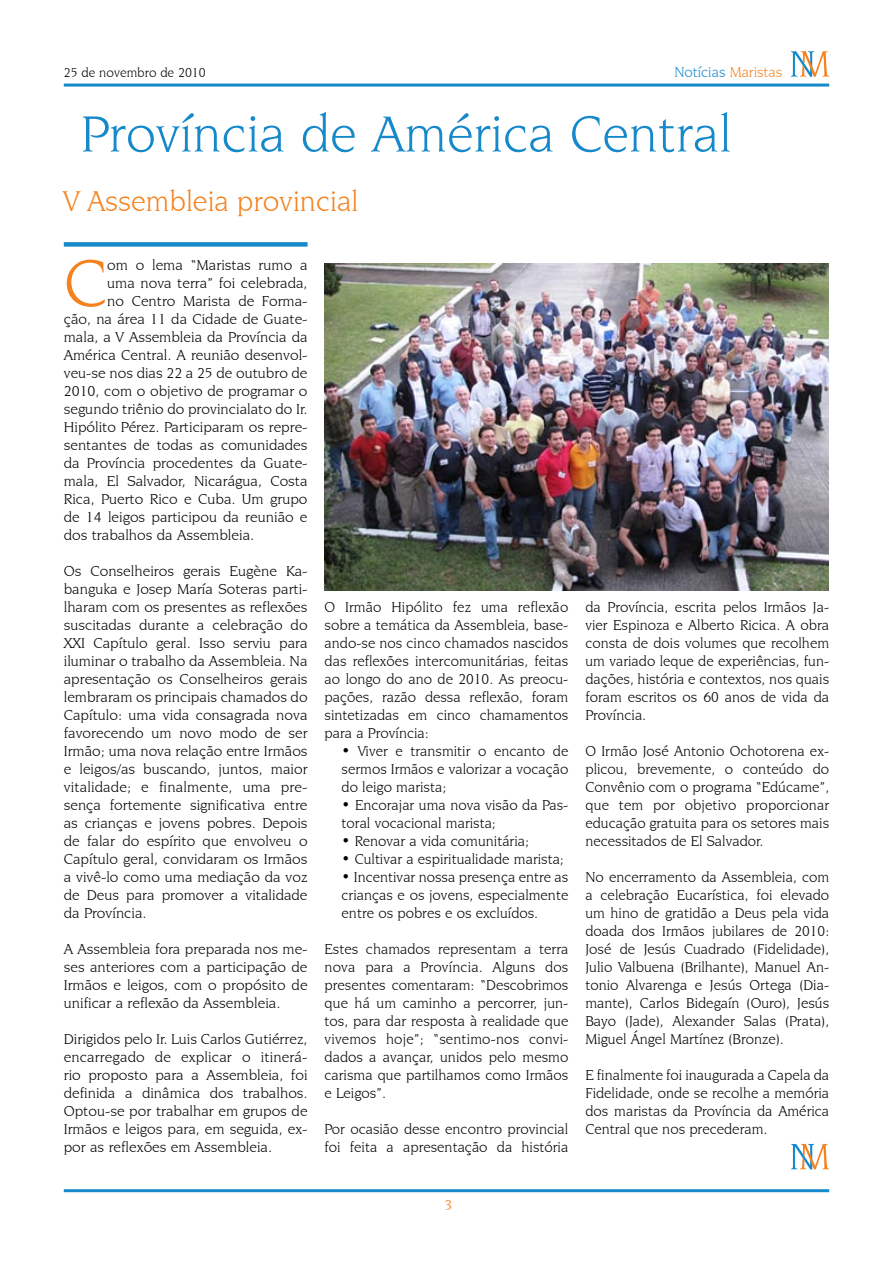
<style>
.page{position:relative;width:893px;height:1263px;background:#fff}
.page>*{position:absolute;margin:0;border:0;box-sizing:border-box;transform-origin:0 0}
.t1{font:70.05px "Novarese IT Cby BT";color:#f5821f}
.t2{font:54px "Novarese IT Cby BT";color:#1689ca}
.t3{font:30px "Novarese IT Cby BT";color:#f5821f}
.t4{font:15px/18px "Novarese IT Cby BT";color:#000;text-align:justify}
.t5{font:15px "Novarese IT Cby BT";color:#1689ca}
.t6{font:13.5px "Novarese IT Cby BT";color:#000}
.s1{color:#f5821f}
</style>
<div class="page">
<hr style="left:64px;top:1189px;width:765px;height:3px;background:#1689ca">
<div style="left:64px;top:242px;width:244px;height:5px;background:#1689ca"></div>
<hr style="left:64px;top:84px;width:765px;height:3px;background:#1689ca">
<svg style="left:791px;top:51px;width:38px;height:26px"></svg>
<img style="left:325px;top:264px;width:503px;height:327px">
<svg style="left:791px;top:1144px;width:38px;height:25px"></svg>
<p class="t6" style="left:64px;top:64px;width:144px">25 de novembro de 2010</p>
<p class="t5" style="left:674px;top:63px;width:110px">Notícias <span class="s1">Maristas</span></p>
<h2 class="t2" style="left:81px;top:102px;width:652px">Província de América Central</h2>
<h3 class="t3" style="left:64px;top:183px;width:296px">V Assembleia provincial</h3>
<h1 class="t1" style="left:64px;top:242px;width:45px">C</h1>
<p class="t4" style="left:107px;top:256px;width:202px">om o lema “Maristas rumo a</p>
<p class="t4" style="left:107px;top:274px;width:202px">uma nova terra” foi celebrada,</p>
<p class="t4" style="left:107px;top:292px;width:202px">no Centro Marista de Forma-</p>
<p class="t4" style="left:64px;top:310px;width:245px">ção, na área 11 da Cidade de Guate-</p>
<p class="t4" style="left:64px;top:328px;width:245px">mala, a V Assembleia da Província da</p>
<p class="t4" style="left:64px;top:346px;width:245px">América Central. A reunião desenvol-</p>
<p class="t4" style="left:64px;top:364px;width:245px">veu-se nos dias 22 a 25 de outubro de</p>
<p class="t4" style="left:64px;top:382px;width:245px">2010, com o objetivo de programar o</p>
<p class="t4" style="left:64px;top:400px;width:245px">segundo triênio do provincialato do Ir.</p>
<p class="t4" style="left:64px;top:418px;width:245px">Hipólito Pérez. Participaram os repre-</p>
<p class="t4" style="left:64px;top:436px;width:245px">sentantes de todas as comunidades</p>
<p class="t4" style="left:64px;top:454px;width:245px">da Província procedentes da Guate-</p>
<p class="t4" style="left:64px;top:472px;width:245px">mala, El Salvador, Nicarágua, Costa</p>
<p class="t4" style="left:64px;top:490px;width:245px">Rica, Puerto Rico e Cuba. Um grupo</p>
<p class="t4" style="left:64px;top:508px;width:245px">de 14 leigos participou da reunião e</p>
<p class="t4" style="left:64px;top:526px;width:192px">dos trabalhos da Assembleia.</p>
<p class="t4" style="left:64px;top:562px;width:245px">Os Conselheiros gerais Eugène Ka&shy;banguka e Josep María Soteras parti&shy;lharam com os presentes as reflexões suscitadas durante a celebração do XXI Capítulo geral. Isso serviu para iluminar o trabalho da Assembleia. Na apresentação os Conselheiros gerais lembraram os principais chamados do Capítulo: uma vida consagrada nova favorecendo um novo modo de ser Irmão; uma nova relação entre Irmãos e leigos/as buscando, juntos, maior vitalidade; e finalmente, uma pre&shy;sença fortemente significativa entre as crianças e jovens pobres. Depois de falar do espírito que envolveu o Capítulo geral, convidaram os Irmãos a vivê-lo como uma mediação da voz de Deus para promover a vitalidade da Província.</p>
<p class="t4" style="left:64px;top:940px;width:245px">A Assembleia fora preparada nos me&shy;ses anteriores com a participação de Irmãos e leigos, com o propósito de unificar a reflexão da Assembleia.</p>
<p class="t4" style="left:64px;top:1030px;width:245px">Dirigidos pelo Ir. Luis Carlos Gutiérrez, encarregado de explicar o itinerá&shy;rio proposto para a Assembleia, foi definida a dinâmica dos trabalhos.<br>Optou-se por trabalhar em grupos de Irmãos e leigos para, em seguida, ex&shy;por as reflexões em Assembleia.</p>
<p class="t4" style="left:325px;top:598px;width:245px">O Irmão Hipólito fez uma reflexão sobre a temática da Assembleia, base&shy;ando-se nos cinco chamados nascidos das reflexões intercomunitárias, feitas ao longo do ano de 2010. As preocu&shy;pações, razão dessa reflexão, foram sintetizadas em cinco chamamentos para a Província:</p>
<p class="t4" style="left:342px;top:742px;width:228px">• Viver e transmitir o encanto de sermos Irmãos e valorizar a vocação do leigo marista;</p>
<p class="t4" style="left:342px;top:796px;width:228px">• Encorajar uma nova visão da Pas&shy;toral vocacional marista;</p>
<p class="t4" style="left:342px;top:832px;width:189px">• Renovar a vida comunitária;</p>
<p class="t4" style="left:342px;top:850px;width:224px">• Cultivar a espiritualidade marista;</p>
<p class="t4" style="left:342px;top:868px;width:228px">• Incentivar nossa presença entre as crianças e os jovens, especialmente entre os pobres e os excluídos.</p>
<p class="t4" style="left:325px;top:940px;width:245px">Estes chamados representam a terra nova para a Província. Alguns dos presentes comentaram: “Descobrimos que há um caminho a percorrer, jun&shy;tos, para dar resposta à realidade que vivemos hoje”; “sentimo-nos convi&shy;dados a avançar, unidos pelo mesmo carisma que partilhamos como Irmãos e Leigos”.</p>
<p class="t4" style="left:325px;top:1120px;width:245px">Por ocasião desse encontro provincial foi feita a apresentação da história</p>
<p class="t4" style="left:585px;top:598px;width:245px">da Província, escrita pelos Irmãos Ja&shy;vier Espinoza e Alberto Ricica. A obra consta de dois volumes que recolhem um variado leque de experiências, fun&shy;dações, história e contextos, nos quais foram escritos os 60 anos de vida da Província.</p>
<p class="t4" style="left:585px;top:742px;width:245px">O Irmão José Antonio Ochotorena ex&shy;plicou, brevemente, o conteúdo do Convênio com o programa “Edúcame”, que tem por objetivo proporcionar educação gratuita para os setores mais necessitados de El Salvador.</p>
<p class="t4" style="left:585px;top:868px;width:245px">No encerramento da Assembleia, com a celebração Eucarística, foi elevado um hino de gratidão a Deus pela vida doada dos Irmãos jubilares de 2010:<br>José de Jesús Cuadrado (Fidelidade), Julio Valbuena (Brilhante), Manuel An&shy;tonio Alvarenga e Jesús Ortega (Dia&shy;mante), Carlos Bidegaín (Ouro), Jesús Bayo (Jade), Alexander Salas (Prata), Miguel Ángel Martínez (Bronze).</p>
<p class="t4" style="left:585px;top:1066px;width:245px">E finalmente foi inaugurada a Capela da Fidelidade, onde se recolhe a memória dos maristas da Província da América Central que nos precederam.</p>
</div>
